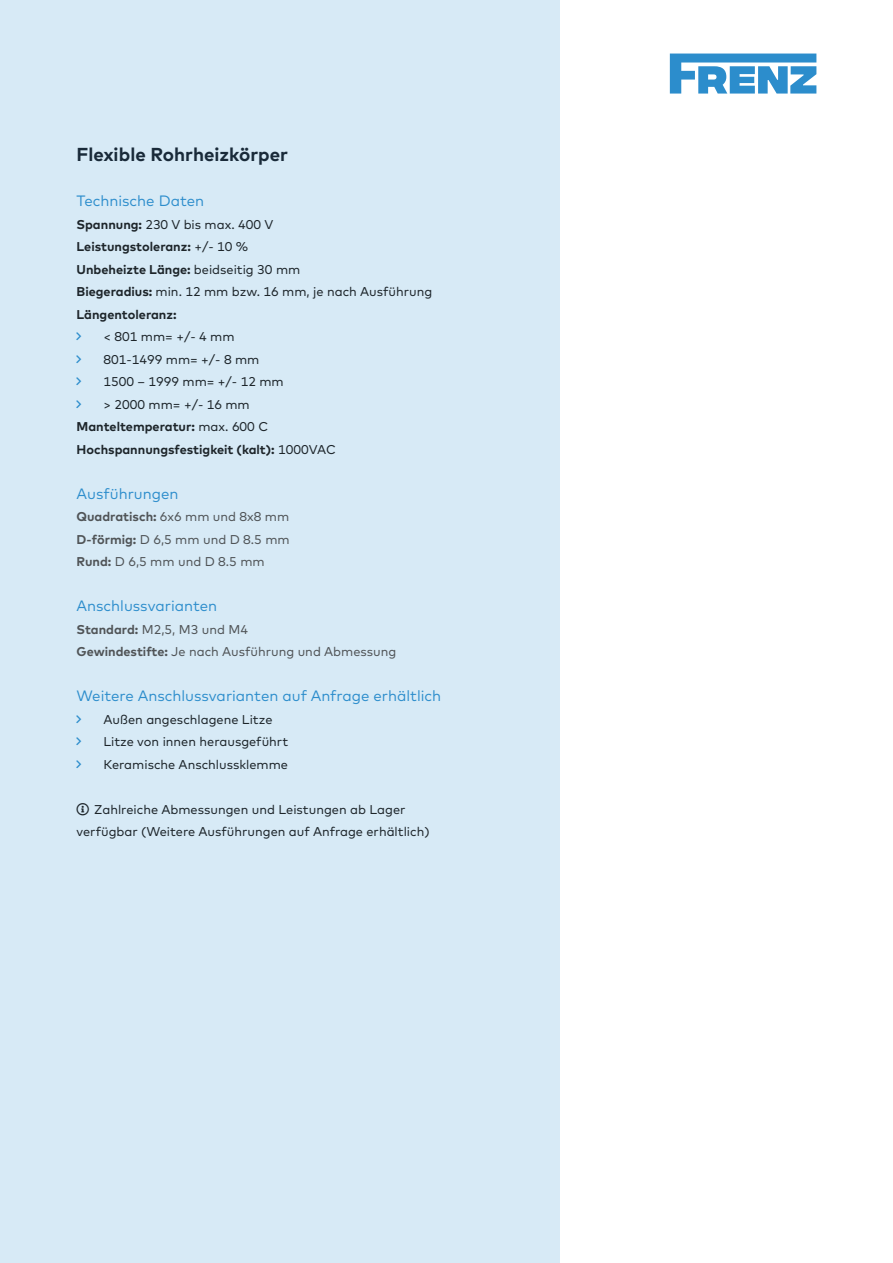
<style>
.page{position:relative;width:893px;height:1263px;background:#fff}
.page>*{position:absolute;margin:0;border:0;box-sizing:border-box;transform-origin:0 0}
.paragraph-title{font:700 18.75px "Mark";color:#192a39}
.paragraph-subtitle{font:15px "Mark";color:#2c8dcc}
.paragraph{font:12.75px/22.5px "Mark";color:#1d252a}
.paragraph-subtitle-2{font:12.75px/22.5px "Mark";color:#505457}
.paragraph-2{font:700 12.75px "Mark";color:#1d252a}
.s1{font-weight:700}
.s2{font-weight:400}
</style>
<div class="page">
<svg style="left:670px;top:54px;width:146px;height:40px"></svg>
<div style="left:0;top:0;width:560px;height:1263px;background:#d7eaf6"></div>
<p class="paragraph-title" style="left:77px;top:142px;width:213px">Flexible Rohrheizkörper</p>
<p class="paragraph-subtitle" style="left:77px;top:192px;width:129px">Technische Daten</p>
<p class="paragraph" style="left:77px;top:213px;width:198px"><span class="s1">Spannung:</span> 230 V bis max. 400 V</p>
<p class="paragraph-2" style="left:77px;top:238px;width:173px">Leistungstoleranz: <span class="s2">+/- 10 %</span></p>
<p class="paragraph-2" style="left:77px;top:261px;width:225px">Unbeheizte Länge: <span class="s2">beidseitig 30 mm</span></p>
<p class="paragraph" style="left:77px;top:280px;width:357px"><span class="s1">Biegeradius:</span> min. 12 mm bzw. 16 mm, je nach Ausführung</p>
<p class="paragraph-2" style="left:77px;top:306px;width:102px">Längentoleranz:</p>
<p class="paragraph" style="left:104px;top:325px;width:132px">&lt; 801 mm= +/- 4 mm</p>
<p class="paragraph" style="left:104px;top:348px;width:157px">801-1499 mm= +/- 8 mm</p>
<p class="paragraph" style="left:104px;top:370px;width:182px">1500 – 1999 mm= +/- 12 mm</p>
<p class="paragraph" style="left:104px;top:393px;width:148px">&gt; 2000 mm= +/- 16 mm</p>
<p class="paragraph-2" style="left:77px;top:418px;width:193px">Manteltemperatur: <span class="s2">max. 600 C</span></p>
<p class="paragraph-2" style="left:77px;top:441px;width:261px">Hochspannungsfestigkeit (kalt): <span class="s2">1000VAC</span></p>
<p class="paragraph-subtitle" style="left:77px;top:484px;width:103px">Ausführungen</p>
<p class="paragraph-subtitle-2" style="left:77px;top:505px;width:214px"><span class="s1">Quadratisch:</span> 6x6 mm und 8x8 mm</p>
<p class="paragraph-subtitle-2" style="left:77px;top:528px;width:215px"><span class="s1">D-förmig:</span> D 6,5 mm und D 8.5 mm<br><span class="s1">Rund:</span> D 6,5 mm und D 8.5 mm</p>
<p class="paragraph-subtitle" style="left:77px;top:597px;width:142px">Anschlussvarianten</p>
<p class="paragraph-subtitle-2" style="left:77px;top:618px;width:321px"><span class="s1">Standard:</span> M2,5, M3 und M4<br><span class="s1">Gewindestifte:</span> Je nach Ausführung und Abmessung</p>
<p class="paragraph-subtitle" style="left:77px;top:687px;width:366px">Weitere Anschlussvarianten auf Anfrage erhältlich</p>
<p class="paragraph" style="left:104px;top:708px;width:170px">Außen angeschlagene Litze</p>
<p class="paragraph" style="left:104px;top:730px;width:186px">Litze von innen herausgeführt</p>
<p class="paragraph" style="left:104px;top:753px;width:186px">Keramische Anschlussklemme</p>
<p class="paragraph" style="left:77px;top:798px;width:355px">■□● Zahlreiche Abmessungen und Leistungen ab Lager verfügbar (Weitere Ausführungen auf Anfrage erhältlich)</p>
</div>
